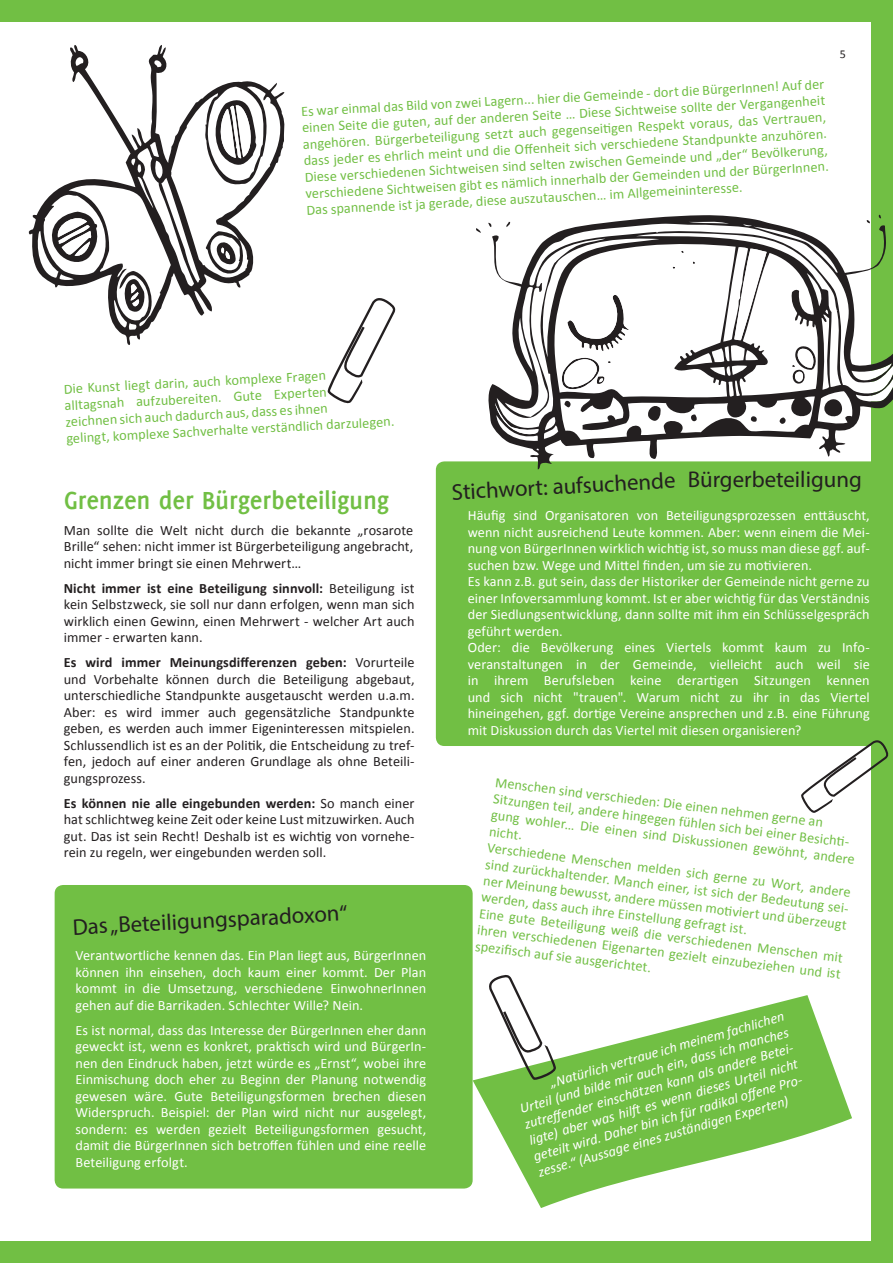
<style>
.page{position:relative;width:893px;height:1263px;background:#fff}
.page>*{position:absolute;margin:0;border:0;box-sizing:border-box;transform-origin:0 0}
.t1{font:700 27px "Delicious";letter-spacing:-.005em;color:#71bf44}
.t2{font:22.8px "Myriad Pro";color:#231f20}
.t3{font:14.25px/16.5px "Calibri";letter-spacing:.005em;color:#fff;text-align:justify}
.t4{font:14.25px/16.5px "Calibri";color:#71bf44}
.t5{font:14.25px/16.5px "Calibri";letter-spacing:.005em;color:#231f20;text-align:justify}
.t6{font:italic 14.25px/16.5px "Calibri";color:#fff}
.t7{font:12px "Calibri";color:#231f20}
.s1{font-weight:700}
</style>
<div class="page">
<div style="left:872px;top:0;width:21px;height:1263px;background:#71bf44"></div>
<svg style="left:28px;top:45px;width:257px;height:300px"></svg>
<svg style="left:473px;top:995px;width:379px;height:213px;fill:#71bf44"></svg>
<div style="left:436px;top:461px;width:436px;height:285px;background:#71bf44"></div>
<svg style="left:476px;top:228px;width:5px;height:5px"></svg>
<svg style="left:487px;top:442px;width:385px;height:27px"></svg>
<svg style="left:488px;top:215px;width:405px;height:227px"></svg>
<div style="left:55px;top:885px;width:418px;height:303px;background:#71bf44;border-radius:9px"></div>
<svg style="left:327px;top:298px;width:69px;height:106px"></svg>
<svg style="left:488px;top:975px;width:69px;height:105px"></svg>
<svg style="left:801px;top:740px;width:88px;height:74px"></svg>
<div style="left:0;top:1242px;width:893px;height:21px;background:#71bf44"></div>
<div style="left:0;top:0;width:893px;height:21px;background:#71bf44"></div>
<p class="t4" style="left:301px;top:102px;width:525px;text-align:justify;rotate:-3deg">Es war einmal das Bild von zwei Lagern... hier die Gemeinde - dort die BürgerInnen! Auf der einen Seite die guten, auf der anderen Seite … Diese Sichtweise sollte der Vergangenheit angehören. Bürgerbeteiligung setzt auch gegenseiti gen Respekt voraus, das Vertrauen, dass jeder es ehrlich meint und die Off enheit sich verschiedene Standpunkte anzuhören.<br>Diese verschiedenen Sichtweisen sind selten zwischen Gemeinde und „der“ Bevölkerung, verschiedene Sichtweisen gibt es nämlich innerhalb der Gemeinden und der BürgerInnen.<br>Das spannende ist ja gerade, diese auszutauschen… im Allgemeininteresse.</p>
<p class="t7" style="left:840px;top:46px;width:8px">5</p>
<p class="t4" style="left:63px;top:380px;width:330px;rotate:-3deg">Die Kunst liegt darin, auch komplexe Fragen<br>alltagsnah aufzubereiten. Gute Experten<br>zeichnen sich auch dadurch aus, dass es ihnen<br>gelingt, komplexe Sachverhalte verständlich darzulegen.</p>
<h1 class="t1" style="left:64px;top:485px;width:327px">Grenzen der Bürgerbeteiligung</h1>
<p class="t5" style="left:64px;top:521px;width:351px">Man sollte die Welt nicht durch die bekannte „rosarote Brille“ sehen: nicht immer ist Bürgerbeteiligung angebracht, nicht immer bringt sie einen Mehrwert…</p>
<p class="t5" style="left:64px;top:579px;width:352px"><span class="s1">Nicht immer ist eine Beteiligung sinnvoll:</span> Beteiligung ist kein Selbstzweck, sie soll nur dann erfolgen, wenn man sich wirklich einen Gewinn, einen Mehrwert - welcher Art auch immer - erwarten kann.</p>
<p class="t5" style="left:64px;top:654px;width:352px"><span class="s1">Es wird immer Meinungsdifferenzen geben:</span> Vorurteile und Vorbehalte können durch die Beteiligung abgebaut, unterschiedliche Standpunkte ausgetauscht werden u.a.m.<br>Aber: es wird immer auch gegensätzliche Standpunkte geben, es werden auch immer Eigeninteressen mitspielen.<br>Schlussendlich ist es an der Politik, die Entscheidung zu tref&shy;fen, jedoch auf einer anderen Grundlage als ohne Beteili&shy;gungsprozess.</p>
<p class="t5" style="left:64px;top:794px;width:352px"><span class="s1">Es können nie alle eingebunden werden:</span> So manch einer hat schlichtweg keine Zeit oder keine Lust mitzuwirken. Auch gut. Das ist sein Recht! Deshalb ist es wichtig von vornehe&shy;rein zu regeln, wer eingebunden werden soll.</p>
<h2 class="t2" style="left:72px;top:913px;width:277px;rotate:-3deg">Das „Beteiligungsparadoxon“</h2>
<p class="t3" style="left:75px;top:947px;width:352px">Verantwortliche kennen das. Ein Plan liegt aus, BürgerInnen können ihn einsehen, doch kaum einer kommt. Der Plan kommt in die Umsetzung, verschiedene EinwohnerInnen gehen auf die Barrikaden. Schlechter Wille? Nein.</p>
<p class="t3" style="left:75px;top:1021px;width:352px">Es ist normal, dass das Interesse der BürgerInnen eher dann geweckt ist, wenn es konkret, praktisch wird und BürgerIn&shy;nen den Eindruck haben, jetzt würde es „Ernst“, wobei ihre Einmischung doch eher zu Beginn der Planung notwendig gewesen wäre. Gute Beteiligungsformen brechen diesen Widerspruch. Beispiel: der Plan wird nicht nur ausgelegt, sondern: es werden gezielt Beteiligungsformen gesucht, damit die BürgerInnen sich betroffen fühlen und eine reelle Beteiligung erfolgt.</p>
<h2 class="t2" style="left:451px;top:478px;width:225px;rotate:-3deg">Stichwort: aufsuchende</h2>
<h2 class="t2" style="left:688px;top:465px;width:176px">Bürgerbeteiligung</h2>
<p class="t3" style="left:468px;top:507px;width:404px;text-align:left">Häufig sind Organisatoren von Beteiligungsprozessen enttäuscht, wenn nicht ausreichend Leute kommen. Aber: wenn einem die Mei&shy;nung von BürgerInnen wirklich wichtig ist, so muss man diese ggf. auf&shy;suchen bzw. Wege und Mittel finden, um sie zu motivieren.<br>Es kann z.B. gut sein, dass der Historiker der Gemeinde nicht gerne zu einer Infoversammlung kommt. Ist er aber wichtig für das Verständnis der Siedlungsentwicklung, dann sollte mit ihm ein Schlüsselgespräch geführt werden.<br>Oder: die Bevölkerung eines Viertels kommt kaum zu Info&shy;veranstaltungen in der Gemeinde, vielleicht auch weil sie in ihrem Berufsleben keine derartigen Sitzungen kennen und sich nicht "trauen". Warum nicht zu ihr in das Viertel hineingehen, ggf. dortige Vereine ansprechen und z.B. eine Führung mit Diskussion durch das Viertel mit diesen organisieren?</p>
<p class="t4" style="left:497px;top:773px;width:370px;rotate:7deg">Menschen sind verschieden: Die einen nehmen gerne an Sitzungen teil, andere hingegen fühlen sich bei einer Besichti - gung wohler… Die einen sind Diskussionen gewöhnt, andere nicht.<br>Verschiedene Menschen melden sich gerne zu Wort, andere sind zurückhaltender. Manch einer, ist sich der Bedeutung sei&shy;ner Meinung bewusst, andere müssen moti viert und überzeugt werden, dass auch ihre Einstellung gefragt ist.<br>Eine gute Beteiligung weiß die verschiedenen Menschen mit ihren verschiedenen Eigenarten gezielt einzubeziehen und ist spezifi sch auf sie ausgerichtet.</p>
<p class="t6" style="left:513px;top:1084px;width:283px;text-indent:36px;rotate:-16deg">„Natürlich vertraue ich meinem fachlichen Urteil (und bilde mir auch ein, dass ich manches zutreff ender einschätzen kann als andere Betei&shy;ligte) aber was hilft es wenn dieses Urteil nicht geteilt wird. Daher bin ich für radikal off ene Pro&shy;zesse.“ (Aussage eines zuständigen Experten)</p>
</div>
